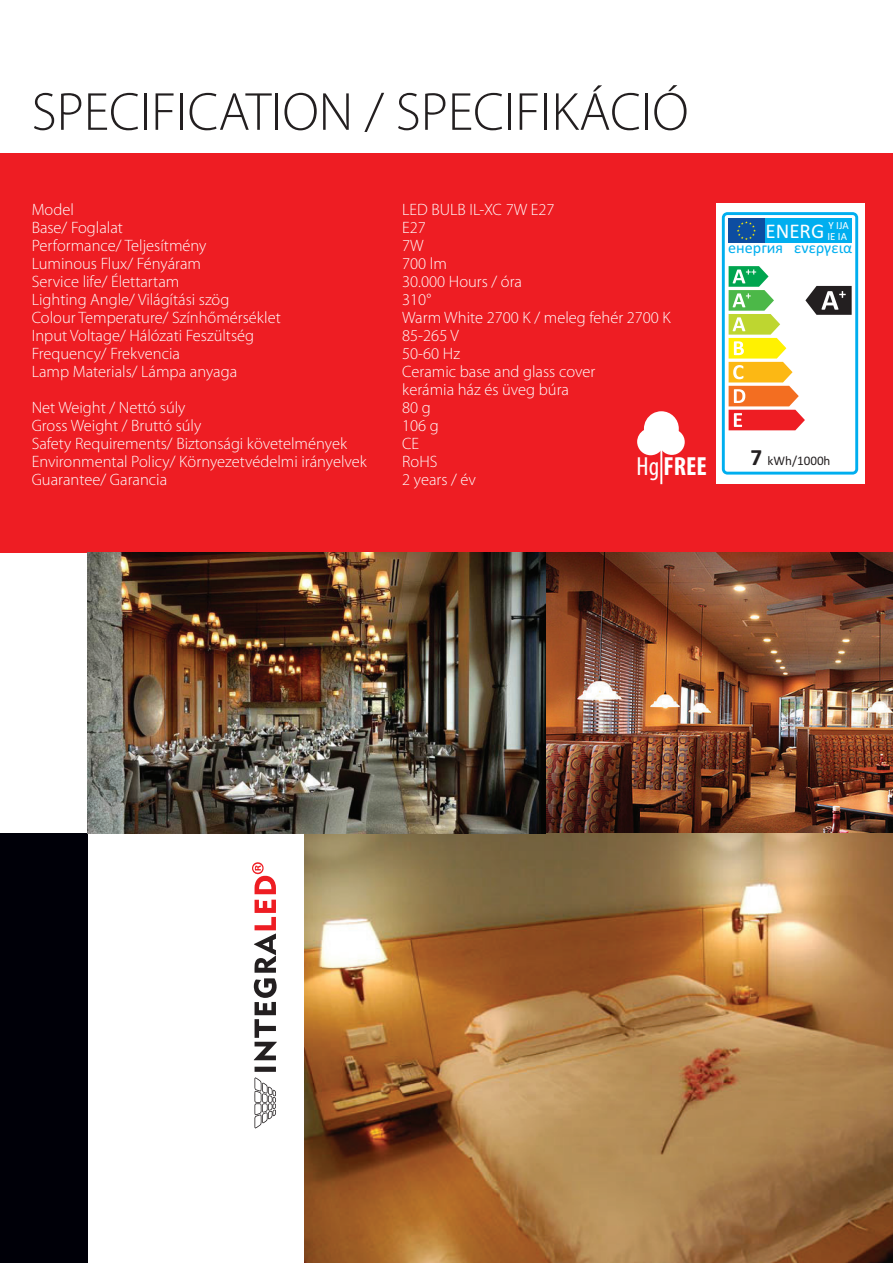
<style>
.page{position:relative;width:893px;height:1263px;background:#fff}
.page>*{position:absolute;margin:0;border:0;box-sizing:border-box;transform-origin:0 0}
.t1{font:300 54px "Myriad Pro";color:#231f20}
.t2{font:700 condensed 26.25px "Myriad Pro";color:#fff}
.t3{font:21px "Calibri";color:#fff}
.t4{font:300 16.5px/18px "Myriad Pro";color:#fff}
.t5{font:16.05px "Calibri";color:#00aeef}
.t6{font:13.05px "Calibri";color:#231f20}
.t7{font:10.95px "Calibri";color:#fff}
.s1{font-weight:400}
.s2{font-weight:700;font-size:23.25px}
</style>
<div class="page">
<div style="left:0;top:153px;width:893px;height:400px;background:#ee1d23"></div>
<div style="left:0;top:833px;width:88px;height:430px;background:#000008"></div>
<svg style="left:252px;top:862px;width:24px;height:32px"></svg>
<svg style="left:254px;top:900px;width:23px;height:160px"></svg>
<svg style="left:254px;top:1067px;width:22px;height:61px"></svg>
<img style="left:88px;top:553px;width:805px;height:280px">
<img style="left:305px;top:833px;width:588px;height:430px">
<hr style="left:660px;top:429px;width:2px;height:55px;background:#fff">
<svg style="left:637px;top:411px;width:48px;height:44px"></svg>
<div style="left:716px;top:203px;width:148px;height:281px;background:#fff"></div>
<svg style="left:722px;top:212px;width:136px;height:263px"></svg>
<h1 class="t1" style="left:32px;top:82px;width:658px">SPECIFICATION / SPECIFIKÁCIÓ</h1>
<p class="t4" style="left:32px;top:201px;width:44px">Model</p>
<p class="t4" style="left:402px;top:201px;width:154px">LED BULB IL-XC 7W E27</p>
<p class="t4" style="left:32px;top:219px;width:93px">Base/ Foglalat</p>
<p class="t4" style="left:402px;top:219px;width:25px">E27</p>
<p class="t4" style="left:32px;top:237px;width:176px">Performance/ Teljesítmény</p>
<p class="t4" style="left:402px;top:237px;width:23px">7W</p>
<p class="t4" style="left:32px;top:255px;width:171px">Luminous Flux/ Fényáram</p>
<p class="t4" style="left:402px;top:255px;width:46px">700 lm</p>
<p class="t4" style="left:32px;top:273px;width:149px">Service life/ Élettartam</p>
<p class="t4" style="left:402px;top:273px;width:121px">30.000 Hours / óra</p>
<p class="t4" style="left:32px;top:291px;width:199px">Lighting Angle/ Világítási szög</p>
<p class="t4" style="left:402px;top:291px;width:31px">310°</p>
<p class="t4" style="left:32px;top:309px;width:251px">Colour Temperature/ Színhőmérséklet</p>
<p class="t4" style="left:402px;top:309px;width:270px">Warm White 2700 K / meleg fehér 2700 K</p>
<p class="t4" style="left:32px;top:327px;width:224px">Input Voltage/ Hálózati Feszültség</p>
<p class="t4" style="left:402px;top:327px;width:58px">85-265 V</p>
<p class="t4" style="left:32px;top:345px;width:150px">Frequency/ Frekvencia</p>
<p class="t4" style="left:402px;top:345px;width:60px">50-60 Hz</p>
<p class="t4" style="left:32px;top:363px;width:207px">Lamp Materials/ Lámpa anyaga</p>
<p class="t4" style="left:402px;top:363px;width:195px">Ceramic base and glass cover kerámia ház és üveg búra</p>
<p class="t4" style="left:32px;top:399px;width:155px">Net Weight / Nettó súly</p>
<p class="t4" style="left:402px;top:399px;width:30px">80 g</p>
<p class="t4" style="left:32px;top:417px;width:171px">Gross Weight / Bruttó súly</p>
<p class="t4" style="left:402px;top:417px;width:38px">106 g</p>
<p class="t4" style="left:32px;top:435px;width:317px">Safety Requirements/ Biztonsági követelmények</p>
<p class="t4" style="left:402px;top:435px;width:19px">CE</p>
<p class="t4" style="left:32px;top:453px;width:337px">Environmental Policy/ Környezetvédelmi irányelvek</p>
<p class="t4" style="left:402px;top:453px;width:37px">RoHS</p>
<p class="t4" style="left:32px;top:471px;width:137px">Guarantee/ Garancia</p>
<p class="t4" style="left:402px;top:471px;width:75px">2 years / év</p>
<p class="t3" style="left:765px;top:222px;width:85px">ENERG <sup>Y</sup> <sup>IJA</sup></p>
<p class="t7" style="left:827px;top:232px;width:21px">IE IA</p>
<p class="t5" style="left:728px;top:241px;width:126px">енергия ενεργεια</p>
<h2 class="t2" style="left:637px;top:451px;width:72px"><span class="s1">Hg</span> FREE</h2>
<p class="t6" style="left:750px;top:455px;width:82px"><span class="s2">7</span> kWh/1000h</p>
</div>
